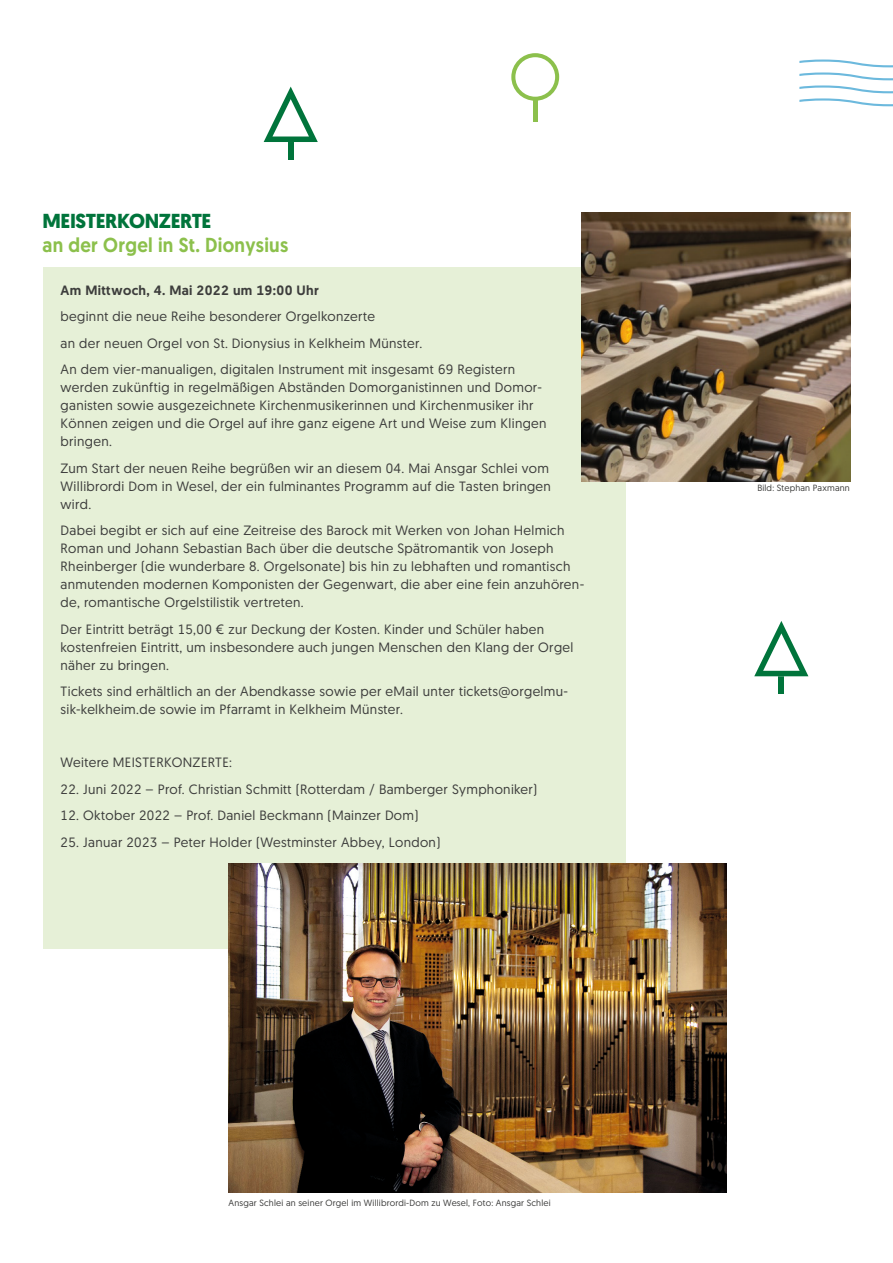
<style>
.page{position:relative;width:893px;height:1263px;background:#fff}
.page>*{position:absolute;margin:0;border:0;box-sizing:border-box;transform-origin:0 0}
.t1{font:500 20.25px "Geomanist";letter-spacing:.015em;color:#8cc04c;scale:.93 1}
.t2{font:700 20.25px "Geomanist";letter-spacing:-.02em;color:#00743b}
.t3{font:13.5px/18px "Geomanist";letter-spacing:.025em;color:#3d3d3c}
.t4{font:500 13.5px "Geomanist";letter-spacing:.025em;color:#3d3d3c}
.t5{font:9px "Geomanist";letter-spacing:.02em;color:#3d3d3c}
</style>
<div class="page">
<div style="left:44px;top:267px;width:582px;height:682px;background:#e6f0d7"></div>
<img style="left:229px;top:863px;width:497px;height:330px">
<img style="left:582px;top:213px;width:268px;height:268px">
<svg style="left:799px;top:60px;width:94px;height:46px"></svg>
<div style="left:288px;top:142px;width:5px;height:17px;background:#00743b"></div>
<svg style="left:264px;top:87px;width:54px;height:55px"></svg>
<hr style="left:533px;top:99px;width:4px;height:23px;background:#8cc04c">
<svg style="left:511px;top:53px;width:48px;height:48px"></svg>
<div style="left:779px;top:676px;width:5px;height:18px;background:#00743b"></div>
<svg style="left:754px;top:621px;width:54px;height:55px"></svg>
<h1 class="t2" style="left:43px;top:207px;width:170px">MEISTERKONZERTE</h1>
<h1 class="t1" style="left:43px;top:231px;width:266px">an der Orgel in St. Dionysius</h1>
<p class="t4" style="left:61px;top:281px;width:260px">Am Mittwoch, 4. Mai 2022 um 19:00 Uhr</p>
<p class="t3" style="left:61px;top:303px;width:456px;line-height:26.5px">beginnt die neue Reihe besonderer Orgelkonzerte<br>an der neuen Orgel von St. Dionysius in Kelkheim Münster.<br>An dem vier-manualigen, digitalen Instrument mit insgesamt 69 Registern</p>
<p class="t3" style="left:61px;top:378px;width:488px">werden zukünftig in regelmäßigen Abständen Domorganistinnen und Domor&shy;ganisten sowie ausgezeichnete Kirchenmusikerinnen und Kirchenmusiker ihr Können zeigen und die Orgel auf ihre ganz eigene Art und Weise zum Klingen bringen.</p>
<p class="t3" style="left:61px;top:458px;width:492px">Zum Start der neuen Reihe begrüßen wir an diesem 04. Mai Ansgar Schlei vom<br>Willibrordi Dom in Wesel, der ein fulminantes Programm auf die Tasten bringen wird.</p>
<p class="t3" style="left:61px;top:521px;width:525px">Dabei begibt er sich auf eine Zeitreise des Barock mit Werken von Johan Helmich Roman und Johann Sebastian Bach über die deutsche Spätromantik von Joseph Rheinberger (die wunderbare 8. Orgelsonate) bis hin zu lebhaften und romantisch anmutenden modernen Komponisten der Gegenwart, die aber eine fein anzuhören&shy;de, romantische Orgelstilistik vertreten.</p>
<p class="t3" style="left:61px;top:619px;width:514px">Der Eintritt beträgt 15,00 € zur Deckung der Kosten. Kinder und Schüler haben kostenfreien Eintritt, um insbesondere auch jungen Menschen den Klang der Orgel näher zu bringen.</p>
<p class="t3" style="left:61px;top:682px;width:509px">Tickets sind erhältlich an der Abendkasse sowie per eMail unter tickets@orgelmu&shy;sik-kelkheim.de sowie im Pfarramt in Kelkheim Münster.</p>
<p class="t3" style="left:61px;top:753px;width:173px">Weitere MEISTERKONZERTE:</p>
<p class="t3" style="left:61px;top:779px;width:478px">22. Juni 2022 – Prof. Christian Schmitt (Rotterdam / Bamberger Symphoniker)</p>
<p class="t3" style="left:61px;top:806px;width:359px">12. Oktober 2022 – Prof. Daniel Beckmann (Mainzer Dom)</p>
<p class="t3" style="left:61px;top:832px;width:381px">25. Januar 2023 – Peter Holder (Westminster Abbey, London)</p>
<p class="t5" style="left:229px;top:1197px;width:324px">Ansgar Schlei an seiner Orgel im Willibrordi-Dom zu Wesel, Foto: Ansgar Schlei</p>
<p class="t5" style="left:757px;top:482px;width:94px">Bild: Stephan Paxmann</p>
</div>
